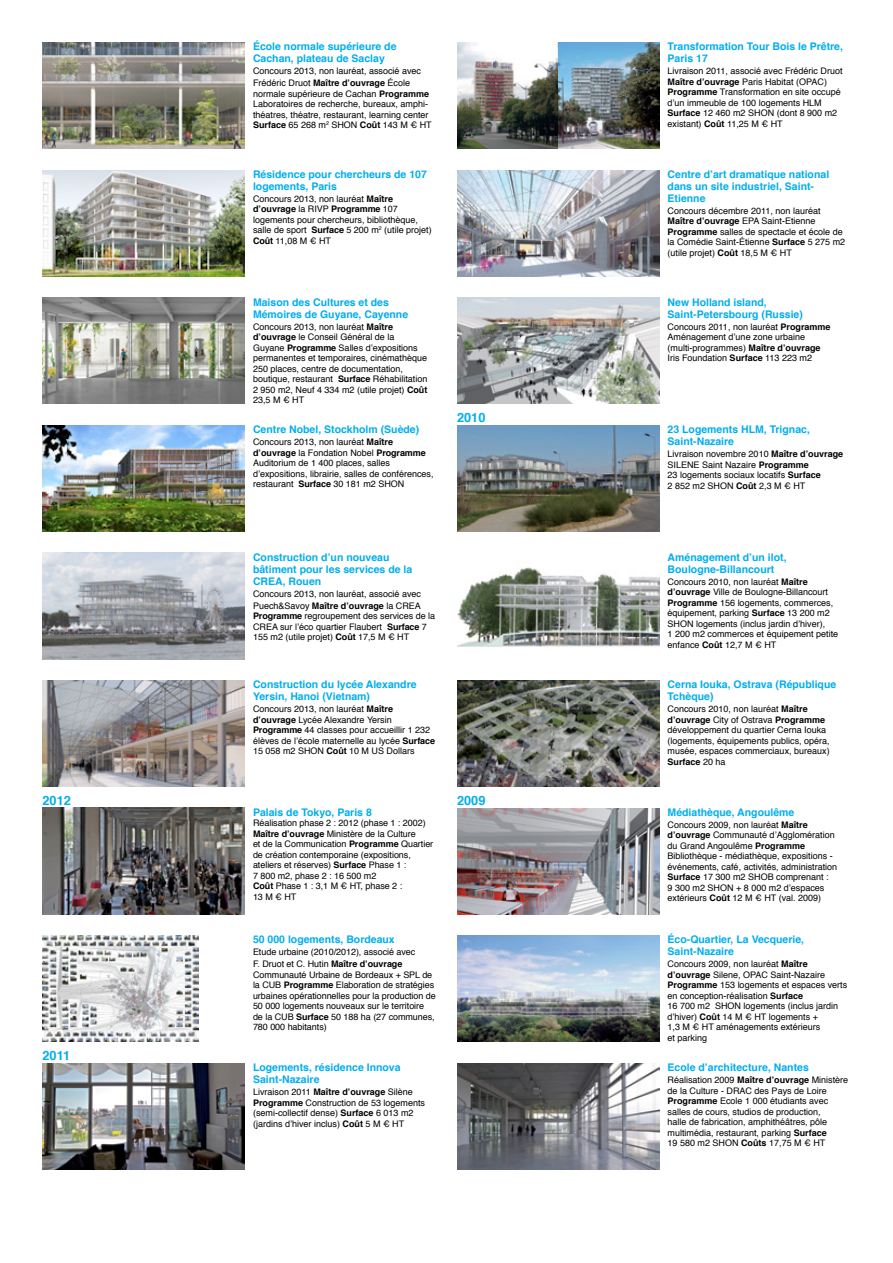
<style>
.page{position:relative;width:893px;height:1263px;background:#fff}
.page>*{position:absolute;margin:0;border:0;box-sizing:border-box;transform-origin:0 0}
.t1{font:700 12.75px "Helvetica";color:#00aeef}
.t2{font:700 10.5px/12px "Helvetica";color:#00aeef}
.t3{font:9px/10.5px "Helvetica";color:#000}
.s1{font-weight:700}
</style>
<div class="page">
<img style="left:457px;top:567px;width:202px;height:80px">
<img style="left:457px;top:680px;width:202px;height:107px">
<img style="left:457px;top:808px;width:202px;height:106px">
<img style="left:457px;top:935px;width:202px;height:107px">
<img style="left:457px;top:1063px;width:202px;height:106px">
<img style="left:457px;top:298px;width:202px;height:106px">
<img style="left:457px;top:43px;width:202px;height:106px">
<img style="left:457px;top:425px;width:202px;height:107px">
<img style="left:43px;top:808px;width:201px;height:106px">
<img style="left:43px;top:935px;width:155px;height:107px">
<img style="left:43px;top:1063px;width:201px;height:106px">
<img style="left:457px;top:170px;width:202px;height:106px">
<img style="left:43px;top:680px;width:201px;height:107px">
<img style="left:43px;top:425px;width:201px;height:107px">
<img style="left:43px;top:298px;width:201px;height:106px">
<img style="left:43px;top:553px;width:201px;height:106px">
<img style="left:43px;top:170px;width:201px;height:106px">
<img style="left:43px;top:43px;width:201px;height:106px">
<h1 class="t1" style="left:43px;top:790px;width:30px">2012</h1>
<h1 class="t1" style="left:43px;top:1045px;width:29px">2011</h1>
<p class="t2" style="left:253px;top:41px;width:145px">École normale supérieure de<br>Cachan, plateau de Saclay</p>
<p class="t3" style="left:253px;top:66px;width:170px;line-height:12px">Concours 2013, non lauréat, associé avec<br>Frédéric Druot <span class="s1">Maître d’ouvrage</span> École</p>
<p class="t3" style="left:253px;top:89px;width:180px">normale supérieure de Cachan <span class="s1">Programme </span>Laboratoires de recherche, bureaux, amphi&shy;théatres, théatre, restaurant, learning center <span class="s1">Surface</span> 65 268 m<sup>2</sup> SHON <span class="s1">Coût</span> 143 M € HT</p>
<p class="t2" style="left:253px;top:168px;width:175px">Résidence pour chercheurs de 107 logements, Paris</p>
<p class="t3" style="left:253px;top:194px;width:180px">Concours 2013, non lauréat <span class="s1">Maître d’ouvrage</span> la RIVP <span class="s1">Programme</span> 107 logements pour chercheurs, bibliothèque, salle de sport <span class="s1">Surface</span> 5 200 m<sup>2</sup> (utile projet)<br><span class="s1">Coût</span> 11,08 M € HT</p>
<p class="t2" style="left:253px;top:296px;width:157px">Maison des Cultures et des<br>Mémoires de Guyane, Cayenne</p>
<p class="t3" style="left:253px;top:321px;width:176px">Concours 2013, non lauréat <span class="s1">Maître d’ouvrage</span> le Conseil Général de la Guyane <span class="s1">Programme</span> Salles d’expositions permanentes et temporaires, cinémathèque 250 places, centre de documentation, boutique, restaurant <span class="s1">Surface</span> Réhabilitation 2 950 m2, Neuf 4 334 m2 (utile projet) <span class="s1">Coût </span>23,5 M € HT</p>
<p class="t2" style="left:253px;top:424px;width:168px">Centre Nobel, Stockholm (Suède)</p>
<p class="t3" style="left:253px;top:437px;width:182px">Concours 2013, non lauréat <span class="s1">Maître d’ouvrage</span> la Fondation Nobel <span class="s1">Programme </span>Auditorium de 1 400 places, salles d’expositions, librairie, salles de conférences, restaurant <span class="s1">Surface</span> 30 181 m2 SHON</p>
<h1 class="t1" style="left:457px;top:408px;width:30px">2010</h1>
<p class="t2" style="left:253px;top:551px;width:161px">Construction d’un nouveau bâtiment pour les services de la<br>CREA, Rouen</p>
<p class="t3" style="left:253px;top:588px;width:170px;line-height:12px">Concours 2013, non lauréat, associé avec<br>Puech&amp;Savoy <span class="s1">Maître d’ouvrage</span> la CREA</p>
<p class="t3" style="left:253px;top:611px;width:184px"><span class="s1">Programme</span> regroupement des services de la<br>CREA sur l’éco quartier Flaubert <span class="s1">Surface</span> 7<br>155 m2 (utile projet) <span class="s1">Coût</span> 17,5 M € HT</p>
<p class="t2" style="left:253px;top:679px;width:165px">Construction du lycée Alexandre<br>Yersin, Hanoi (Vietnam)</p>
<p class="t3" style="left:253px;top:704px;width:184px">Concours 2013, non lauréat <span class="s1">Maître d’ouvrage</span> Lycée Alexandre Yersin <span class="s1">Programme</span> 44 classes pour accueillir 1 232 élèves de l’école maternelle au lycée <span class="s1">Surface </span>15 058 m2 SHON <span class="s1">Coût</span> 10 M US Dollars</p>
<p class="t2" style="left:253px;top:806px;width:120px">Palais de Tokyo, Paris 8</p>
<p class="t3" style="left:253px;top:818px;width:182px">Réalisation phase 2 : 2012 (phase 1 : 2002)<br><span class="s1">Maître d’ouvrage</span> Ministère de la Culture<br>et de la Communication <span class="s1">Programme</span> Quartier de création contemporaine (expositions, ateliers et réserves) <span class="s1">Surface</span> Phase 1 :<br>7 800 m2, phase 2 : 16 500 m2<br><span class="s1">Coût</span> Phase 1 : 3,1 M € HT, phase 2 :<br>13 M € HT</p>
<p class="t2" style="left:253px;top:934px;width:143px">50 000 logements, Bordeaux</p>
<p class="t3" style="left:253px;top:946px;width:164px;line-height:12px">Etude urbaine (2010/2012), associé avec<br>F. Druot et C. Hutin <span class="s1">Maître d’ouvrage</span></p>
<p class="t3" style="left:253px;top:970px;width:184px">Communauté Urbaine de Bordeaux + SPL de la CUB <span class="s1">Programme</span> Elaboration de stratégies urbaines opérationnelles pour la production de 50 000 logements nouveaux sur le territoire de la CUB <span class="s1">Surface</span> 50 188 ha (27 communes, 780 000 habitants)</p>
<p class="t2" style="left:253px;top:1061px;width:149px">Logements, résidence Innova<br>Saint-Nazaire</p>
<p class="t3" style="left:253px;top:1087px;width:174px">Livraison 2011 <span class="s1">Maître d’ouvrage</span> Silène <span class="s1">Programme</span> Construction de 53 logements (semi-collectif dense) <span class="s1">Surface</span> 6 013 m2 (jardins d’hiver inclus) <span class="s1">Coût</span> 5 M € HT</p>
<h1 class="t1" style="left:457px;top:790px;width:30px">2009</h1>
<p class="t2" style="left:668px;top:41px;width:177px">Transformation Tour Bois le Prêtre,<br>Paris 17</p>
<p class="t3" style="left:668px;top:66px;width:176px">Livraison 2011, associé avec Frédéric Druot <span class="s1">Maître d’ouvrage</span> Paris Habitat (OPAC)<br><span class="s1">Programme</span> Transformation en site occupé d’un immeuble de 100 logements HLM <span class="s1">Surface</span> 12 460 m2 SHON (dont 8 900 m2 existant) <span class="s1">Coût</span> 11,25 M € HT</p>
<p class="t2" style="left:668px;top:168px;width:163px">Centre d’art dramatique national dans un site industriel, Saint-<br>Etienne</p>
<p class="t3" style="left:668px;top:206px;width:179px">Concours décembre 2011, non lauréat <span class="s1">Maître d’ouvrage</span> EPA Saint-Etienne <span class="s1">Programme</span> salles de spectacle et école de la Comédie Saint-Étienne <span class="s1">Surface</span> 5 275 m2 (utile projet) <span class="s1">Coût</span> 18,5 M € HT</p>
<p class="t2" style="left:668px;top:296px;width:137px">New Holland island,<br>Saint-Petersbourg (Russie)</p>
<p class="t3" style="left:668px;top:321px;width:164px">Concours 2011, non lauréat <span class="s1">Programme </span>Aménagement d’une zone urbaine (multi-programmes) <span class="s1">Maître d’ouvrage </span>Iris Foundation <span class="s1">Surface</span> 113 223 m2</p>
<p class="t2" style="left:668px;top:424px;width:144px">23 Logements HLM, Trignac,<br>Saint-Nazaire</p>
<p class="t3" style="left:668px;top:449px;width:177px">Livraison novembre 2010 <span class="s1">Maître d’ouvrage </span>SILENE Saint Nazaire <span class="s1">Programme<br></span>23 logements sociaux locatifs <span class="s1">Surface<br></span>2 852 m2 SHON <span class="s1">Coût</span> 2,3 M € HT</p>
<p class="t2" style="left:668px;top:551px;width:121px">Aménagement d’un ilot,<br>Boulogne-Billancourt</p>
<p class="t3" style="left:668px;top:577px;width:172px">Concours 2010, non lauréat <span class="s1">Maître d’ouvrage</span> Ville de Boulogne-Billancourt <span class="s1">Programme</span> 156 logements, commerces, équipement, parking <span class="s1">Surface</span> 13 200 m2<br>SHON logements (inclus jardin d’hiver),<br>1 200 m2 commerces et équipement petite enfance <span class="s1">Coût</span> 12,7 M € HT</p>
<p class="t2" style="left:668px;top:679px;width:170px">Cerna Iouka, Ostrava (République<br>Tchèque)</p>
<p class="t3" style="left:668px;top:704px;width:164px">Concours 2010, non lauréat <span class="s1">Maître d’ouvrage</span> City of Ostrava <span class="s1">Programme </span>développement du quartier Cerna Iouka (logements, équipements publics, opéra, musée, espaces commerciaux, bureaux)<br><span class="s1">Surface</span> 20 ha</p>
<p class="t2" style="left:668px;top:806px;width:128px">Médiathèque, Angoulême</p>
<p class="t3" style="left:668px;top:820px;width:171px">Concours 2009, non lauréat <span class="s1">Maître d’ouvrage</span> Communauté d’Agglomération du Grand Angoulême <span class="s1">Programme </span>Bibliothèque - médiathèque, expositions - événements, café, activités, administration <span class="s1">Surface</span> 17 300 m2 SHOB comprenant :<br>9 300 m2 SHON + 8 000 m2 d’espaces extérieurs <span class="s1">Coût</span> 12 M € HT (val. 2009)</p>
<p class="t2" style="left:668px;top:934px;width:138px">Éco-Quartier, La Vecquerie,<br>Saint-Nazaire</p>
<p class="t3" style="left:668px;top:959px;width:181px">Concours 2009, non lauréat <span class="s1">Maître d’ouvrage</span> Silene, OPAC Saint-Nazaire <span class="s1">Programme</span> 153 logements et espaces verts en conception-réalisation <span class="s1">Surface<br></span>16 700 m2 SHON logements (inclus jardin d’hiver) <span class="s1">Coût</span> 14 M € HT logements +<br>1,3 M € HT aménagements extérieurs<br>et parking</p>
<p class="t2" style="left:668px;top:1061px;width:143px">Ecole d’architecture, Nantes</p>
<p class="t3" style="left:668px;top:1075px;width:182px">Réalisation 2009 <span class="s1">Maître d’ouvrage</span> Ministère de la Culture - DRAC des Pays de Loire <span class="s1">Programme</span> Ecole 1 000 étudiants avec salles de cours, studios de production,<br>halle de fabrication, amphithéâtres, pôle multimédia, restaurant, parking <span class="s1">Surface<br></span>19 580 m2 SHON <span class="s1">Coûts</span> 17,75 M € HT</p>
</div>
